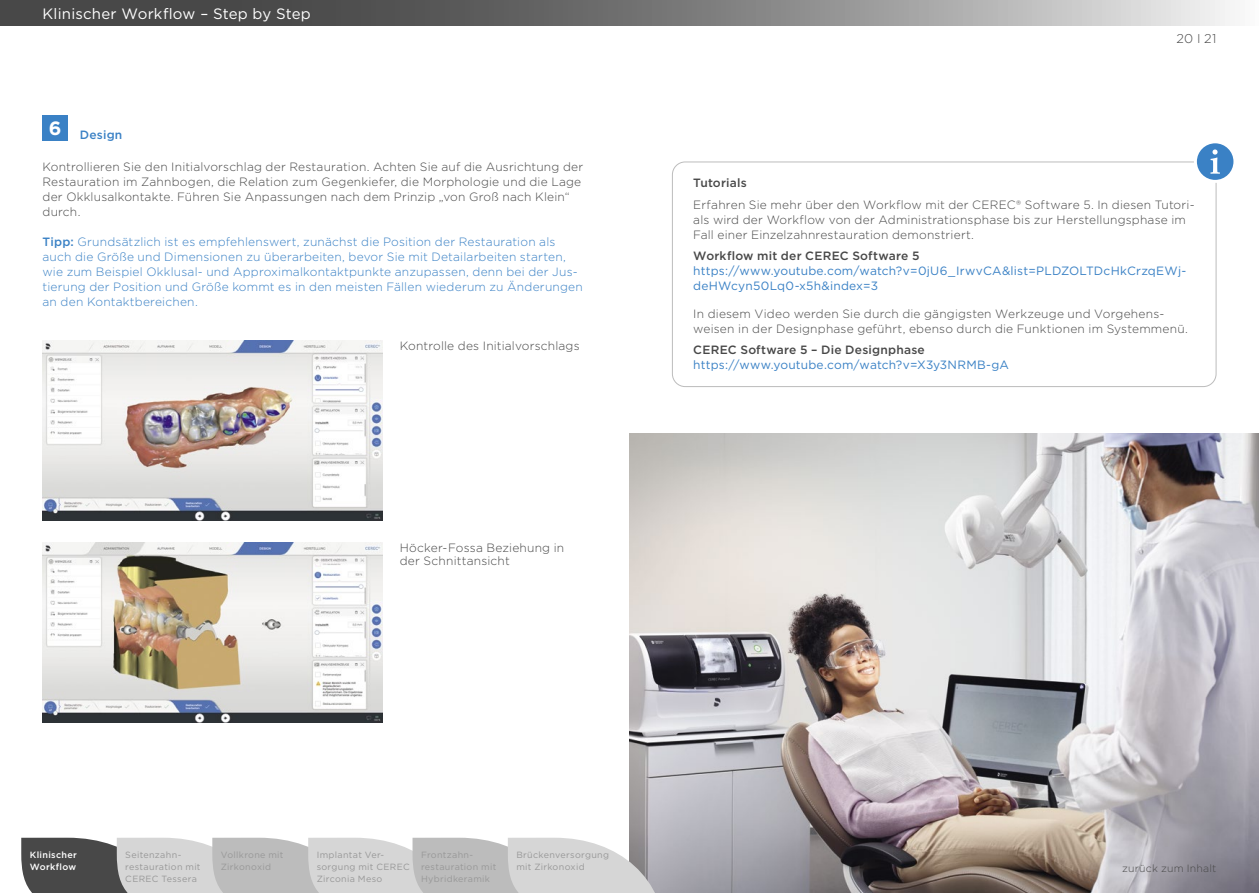
<style>
.page{position:relative;width:1259px;height:893px;background:#fff}
.page>*{position:absolute;margin:0;border:0;box-sizing:border-box;transform-origin:0 0}
.t1{font:15px "Gotham";letter-spacing:.015em;color:#fff}
.t2{font:300 12.75px "Gotham";color:#484848}
.t3{font:300 12px/15px "Gotham";letter-spacing:.015em;color:#484848}
.t4{font:300 12px/15px "Gotham";letter-spacing:.015em;color:#3a81c5}
.t5{font:12px/15px "Gotham";letter-spacing:.015em;color:#3a81c5}
.t6{font:500 12px "Gotham";letter-spacing:.02em;color:#484848}
.t7{font:500 12px "Gotham";letter-spacing:.015em;color:#3a81c5}
.t8{font:300 10.5px "Gotham";letter-spacing:.02em;color:#484848}
.t9{font:9px/12px "Gotham";letter-spacing:.035em;color:#989898}
.t10{font:500 9px/12px "Gotham";letter-spacing:.035em;color:#fff}
.s1{font-weight:500}
</style>
<div class="page">
<img style="left:43px;top:340px;width:340px;height:180px">
<img style="left:43px;top:542px;width:340px;height:180px">
<img style="left:629px;top:434px;width:630px;height:459px">
<svg style="left:0;top:0;width:1230px;height:26px;background:#7e7e7e"></svg>
<svg style="left:21px;top:838px;width:644px;height:55px;background:#b9b9b9"></svg>
<div style="left:43px;top:115px;width:25px;height:25px;background:#3a81c5"></div>
<div style="left:672px;top:162px;width:544px;height:225px;border:1px solid #bcbcbc;border-radius:13px"></div>
<div style="left:1195px;top:142px;width:40px;height:39px;background:#3a81c5;border-radius:50%"></div>
<div style="left:1194px;top:140px;width:42px;height:43px;border:3px solid #fff;border-radius:50%"></div>
<svg style="left:1210px;top:149px;width:9px;height:25px"></svg>
<p class="t1" style="left:43px;top:4px;width:270px">Klinischer Workflow – Step by Step</p>
<p class="t7" style="left:49px;top:127px;width:75px"><sup>6</sup> Design</p>
<p class="t3" style="left:43px;top:159px;width:542px">Kontrollieren Sie den Initialvorschlag der Restauration. Achten Sie auf die Ausrichtung der Restauration im Zahnbogen, die Relation zum Gegenkiefer, die Morphologie und die Lage der Okklusalkontakte. Führen Sie Anpassungen nach dem Prinzip „von Groß nach Klein“ durch.</p>
<p class="t4" style="left:43px;top:234px;width:542px"><span class="s1">Tipp:</span> Grundsätzlich ist es empfehlenswert, zunächst die Position der Restauration als auch die Größe und Dimensionen zu überarbeiten, bevor Sie mit Detailarbeiten starten, wie zum Beispiel Okklusal- und Approximalkontaktpunkte anzupassen, denn bei der Jus&shy;tierung der Position und Größe kommt es in den meisten Fällen wiederum zu Änderungen an den Kontaktbereichen.</p>
<p class="t3" style="left:400px;top:338px;width:181px">Kontrolle des Initialvorschlags</p>
<p class="t3" style="left:400px;top:540px;width:166px;line-height:13.5px">Höcker-Fossa Beziehung in der Schnittansicht</p>
<p class="t2" style="left:1176px;top:30px;width:42px">20 I 21</p>
<p class="t6" style="left:693px;top:175px;width:55px">Tutorials</p>
<p class="t3" style="left:693px;top:197px;width:503px">Erfahren Sie mehr über den Workflow mit der CEREC® Software 5. In diesen Tutori&shy;als wird der Workflow von der Administrationsphase bis zur Herstellungsphase im<br>Fall einer Einzelzahnrestauration demonstriert.</p>
<p class="t6" style="left:693px;top:248px;width:228px">Workflow mit der CEREC Software 5</p>
<p class="t5" style="left:693px;top:263px;width:494px">https://www.youtube.com/watch?v=0jU6_IrwvCA&amp;list=PLDZOLTDcHkCrzqEWj&shy;deHWcyn50Lq0-x5h&amp;index=3</p>
<p class="t3" style="left:693px;top:306px;width:496px">In diesem Video werden Sie durch die gängigsten Werkzeuge und Vorgehens&shy;weisen in der Designphase geführt, ebenso durch die Funktionen im Systemmenü.</p>
<p class="t6" style="left:693px;top:342px;width:233px">CEREC Software 5 – Die Designphase</p>
<p class="t5" style="left:693px;top:357px;width:317px">https://www.youtube.com/watch?v=X3y3NRMB-gA</p>
<p class="t10" style="left:30px;top:848px;width:49px">Klinischer<br>Workflow</p>
<p class="t9" style="left:125px;top:848px;width:77px">Seitenzahn&shy;restauration mit<br>CEREC Tessera</p>
<p class="t9" style="left:221px;top:848px;width:64px">Vollkrone mit<br>Zirkonoxid</p>
<p class="t9" style="left:317px;top:848px;width:94px">Implantat Ver&shy;sorgung mit CEREC<br>Zirconia Meso</p>
<p class="t9" style="left:421px;top:848px;width:77px">Frontzahn&shy;restauration mit<br>Hybridkeramik</p>
<p class="t9" style="left:516px;top:848px;width:94px">Brückenversorgung mit Zirkonoxid</p>
<p class="t8" style="left:1122px;top:861px;width:96px">zurück zum Inhalt</p>
</div>
